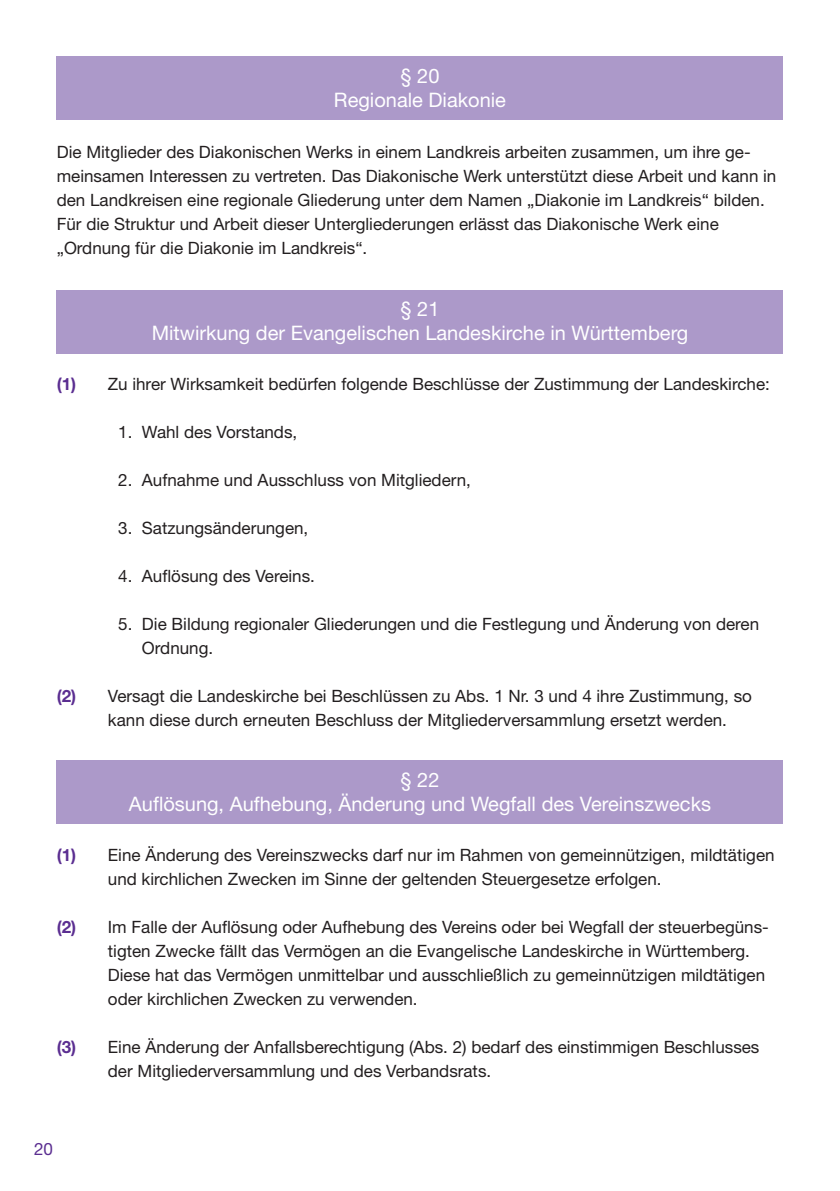
<style>
.page{position:relative;width:840px;height:1191px;background:#fff}
.page>*{position:absolute;margin:0;border:0;box-sizing:border-box;transform-origin:0 0}
.t1{font:20px/24px "Helvetica Neue LT Std";color:#fff;text-align:center}
.t2{font:17px/24px "Helvetica Neue LT Std";color:#231f20}
.t3{font:17px "Helvetica Neue LT Std";color:#5b2e91}
.s1{font-weight:700;color:#5b2e91}
</style>
<div class="page">
<div style="left:57px;top:57px;width:725px;height:63px;background:#ac99c9"></div>
<div style="left:57px;top:290px;width:725px;height:63px;background:#ac99c9"></div>
<div style="left:57px;top:760px;width:725px;height:64px;background:#ac99c9"></div>
<p class="t1" style="left:334px;top:64px;width:173px">§ 20<br>Regionale Diakonie</p>
<p class="t2" style="left:57px;top:140px;width:720px">Die Mitglieder des Diakonischen Werks in einem Landkreis arbeiten zusammen, um ihre ge&shy;meinsamen Interessen zu vertreten. Das Diakonische Werk unterstützt diese Arbeit und kann in den Landkreisen eine regionale Gliederung unter dem Namen „Diakonie im Landkreis“ bilden.<br>Für die Struktur und Arbeit dieser Untergliederungen erlässt das Diakonische Werk eine „Ordnung für die Diakonie im Landkreis“.</p>
<p class="t1" style="left:152px;top:297px;width:537px">§ 21<br>Mitwirkung der Evangelischen Landeskirche in Württemberg</p>
<p class="t2" style="left:57px;top:371px;width:714px"><span class="s1">(1)</span> Zu ihrer Wirksamkeit bedürfen folgende Beschlüsse der Zustimmung der Landeskirche:</p>
<p class="t2" style="left:118px;top:419px;width:180px">1. Wahl des Vorstands,</p>
<p class="t2" style="left:118px;top:467px;width:354px">2. Aufnahme und Ausschluss von Mitgliedern,</p>
<p class="t2" style="left:118px;top:515px;width:191px">3. Satzungsänderungen,</p>
<p class="t2" style="left:118px;top:563px;width:198px">4. Auflösung des Vereins.</p>
<p class="t2" style="left:142px;top:611px;width:618px;text-indent:-24px">5. Die Bildung regionaler Gliederungen und die Festlegung und Änderung von deren<br>Ordnung.</p>
<p class="t2" style="left:108px;top:683px;width:645px;text-indent:-51px"><span class="s1">(2)</span> Versagt die Landeskirche bei Beschlüssen zu Abs. 1 Nr. 3 und 4 ihre Zustimmung, so kann diese durch erneuten Beschluss der Mitgliederversammlung ersetzt werden.</p>
<p class="t1" style="left:129px;top:767px;width:583px">§ 22<br>Auflösung, Aufhebung, Änderung und Wegfall des Vereinszwecks</p>
<p class="t2" style="left:108px;top:842px;width:667px;text-indent:-51px"><span class="s1">(1)</span> Eine Änderung des Vereinszwecks darf nur im Rahmen von gemeinnützigen, mildtätigen und kirchlichen Zwecken im Sinne der geltenden Steuergesetze erfolgen.</p>
<p class="t2" style="left:108px;top:914px;width:662px;text-indent:-51px"><span class="s1">(2)</span> Im Falle der Auflösung oder Aufhebung des Vereins oder bei Wegfall der steuerbegüns&shy;tigten Zwecke fällt das Vermögen an die Evangelische Landeskirche in Württemberg.<br>Diese hat das Vermögen unmittelbar und ausschließlich zu gemeinnützigen mildtätigen oder kirchlichen Zwecken zu verwenden.</p>
<p class="t2" style="left:108px;top:1034px;width:652px;text-indent:-51px"><span class="s1">(3)</span> Eine Änderung der Anfallsberechtigung (Abs. 2) bedarf des einstimmigen Beschlusses der Mitgliederversammlung und des Verbandsrats.</p>
<p class="t3" style="left:34px;top:1138px;width:20px">20</p>
</div>
